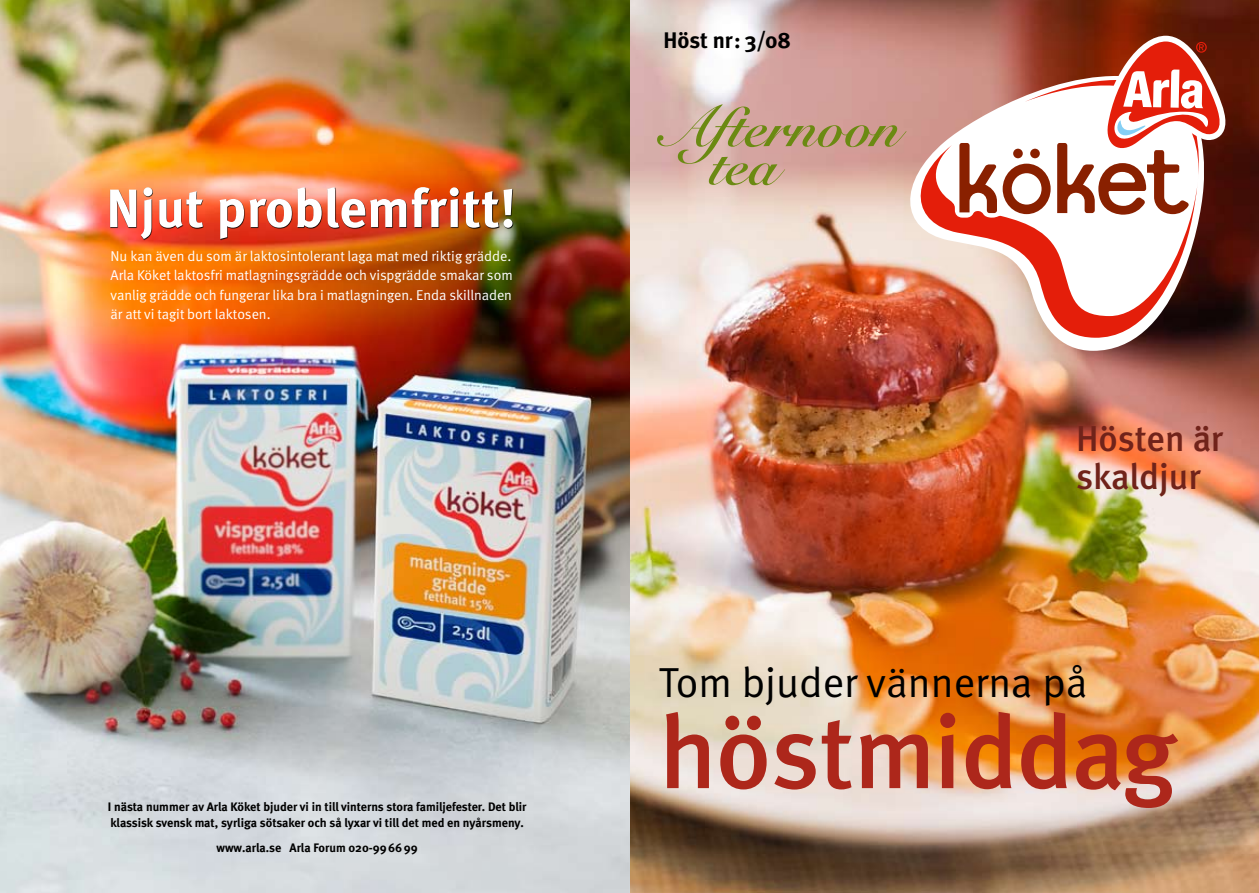
<style>
.page{position:relative;width:1259px;height:893px;background:#fff}
.page>*{position:absolute;margin:0;border:0;box-sizing:border-box;transform-origin:0 0}
.t1{font:500 103.5px "Meta";letter-spacing:-.015em;color:#ad271b}
.t2{font:700 57px "Snell Roundhand";color:#6b8a12}
.t3{font:700 54px "Meta";letter-spacing:.01em;color:#fff}
.t4{font:42px "Meta Normal";color:#000}
.t5{font:500 36px/38.1px "Meta";color:#70231a}
.t6{font:700 22.5px "Meta";color:#000}
.t7{font:14.25px/19.5px "Meta Normal";color:#fff;text-align:justify}
.t8{font:700 12.3px/16.5px "Meta";color:#000}
</style>
<div class="page">
<img style="left:0;top:0;width:1259px;height:893px">
<svg style="left:897px;top:52px;width:309px;height:299px;background:#bb857b"></svg>
<svg style="left:907px;top:145px;width:290px;height:194px"></svg>
<svg style="left:959px;top:35px;width:269px;height:180px"></svg>
<img style="left:0;top:138px;width:581px;height:181px">
<h3 class="t3" style="left:106px;top:174px;width:411px">Njut problemfritt!</h3>
<p class="t7" style="left:111px;top:246px;width:404px">Nu kan även du som är laktosintolerant laga mat med riktig grädde.<br>Arla Köket laktosfri matlagningsgrädde och vispgrädde smakar som vanlig grädde och fungerar lika bra i matlagningen. Enda skillnaden är att vi tagit bort laktosen.</p>
<p class="t8" style="left:108px;top:798px;width:420px">I nästa nummer av Arla Köket bjuder vi in till vinterns stora familjefester. Det blir klassisk svensk mat, syrliga sötsaker och så lyxar vi till det med en nyårsmeny.</p>
<p class="t8" style="left:216px;top:839px;width:203px">www.arla.se Arla Forum 020-996699</p>
<h3 class="t6" style="left:663px;top:26px;width:129px">Höst nr: 3/08</h3>
<h2 class="t2" style="left:663px;top:93px;width:238px">Afternoon</h2>
<h2 class="t2" style="left:710px;top:131px;width:70px">tea</h2>
<h3 class="t5" style="left:1076px;top:420px;width:148px">Hösten är skaldjur</h3>
<h3 class="t4" style="left:659px;top:658px;width:430px">Tom bjuder vännerna på</h3>
<h1 class="t1" style="left:659px;top:692px;width:519px">höstmiddag</h1>
</div>
